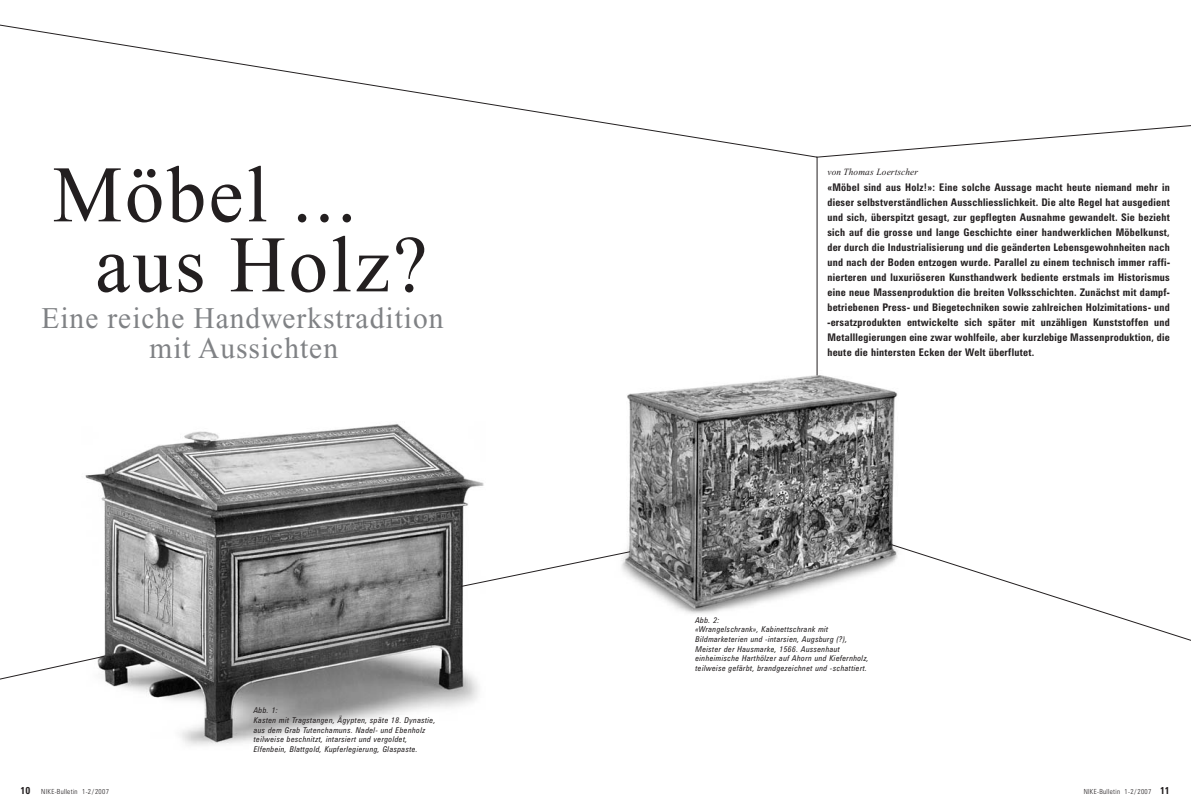
<style>
.page{position:relative;width:1191px;height:808px;background:#fff}
.page>*{position:absolute;margin:0;border:0;box-sizing:border-box;transform-origin:0 0}
.t1{font:80px/70px "Times New Roman";letter-spacing:.035em;color:#231f20}
.t2{font:30px/30px "Times New Roman";letter-spacing:.035em;color:#808285;text-align:center}
.t3{font:700 condensed 10.5px/15px "Zurich BT";letter-spacing:.025em;color:#231f20;text-align:justify}
.t4{font:italic 9.5px "Times New Roman";letter-spacing:.015em;color:#231f20}
.t5{font:italic condensed 8px/9.6px "Zurich BT";letter-spacing:.05em;color:#231f20}
.t6{font:300 condensed 7px "Zurich BT";letter-spacing:.045em;color:#231f20}
.s1{font-weight:700;font-size:10px}
</style>
<div class="page">
<svg style="left:0;top:24px;width:816px;height:134px"></svg>
<img style="left:85px;top:424px;width:399px;height:322px">
<img style="left:627px;top:371px;width:271px;height:243px">
<svg style="left:0;top:656px;width:104px;height:28px"></svg>
<svg style="left:460px;top:551px;width:170px;height:36px"></svg>
<hr style="left:817px;top:157px;width:1px;height:218px;background:#231f20">
<svg style="left:816px;top:125px;width:374px;height:33px"></svg>
<svg style="left:891px;top:544px;width:299px;height:97px"></svg>
<h1 class="t1" style="left:95px;top:167px;width:334px;text-indent:-43px">Möbel ... aus Holz?</h1>
<p class="t4" style="left:827px;top:168px;width:92px">von Thomas Loertscher</p>
<h2 class="t2" style="left:41px;top:305px;width:403px">Eine reiche Handwerkstradition mit Aussichten</h2>
<p class="t3" style="left:827px;top:181px;width:344px">«Möbel sind aus Holz!»: Eine solche Aussage macht heute niemand mehr in dieser selbstverständlichen Ausschliesslichkeit. Die alte Regel hat ausgedient und sich, überspitzt gesagt, zur gepflegten Ausnahme gewandelt. Sie bezieht sich auf die grosse und lange Geschichte einer handwerklichen Möbelkunst, der durch die Industrialisierung und die geänderten Lebensgewohnheiten nach und nach der Boden entzogen wurde. Parallel zu einem technisch immer raffi&shy;nierteren und luxuriöseren Kunsthandwerk bediente erstmals im Historismus eine neue Massenproduktion die breiten Volksschichten. Zunächst mit dampf&shy;betriebenen Press- und Biegetechniken sowie zahlreichen Holzimitations- und -ersatzprodukten entwickelte sich später mit unzähligen Kunststoffen und Metalllegierungen eine zwar wohlfeile, aber kurzlebige Massenproduktion, die heute die hintersten Ecken der Welt überflutet.</p>
<p class="t5" style="left:254px;top:706px;width:183px">Abb. 1:<br>Kasten mit Tragstangen, Ägypten, späte 18. Dynastie, aus dem Grab Tutenchamuns. Nadel- und Ebenholz teilweise beschnitzt, intarsiert und vergoldet, Elfenbein, Blattgold, Kupferlegierung, Glaspaste.</p>
<p class="t5" style="left:695px;top:616px;width:175px">Abb. 2:<br>«Wrangelschrank», Kabinettschrank mit Bildmarketerien und -intarsien, Augsburg (?), Meister der Hausmarke, 1566. Aussenhaut einheimische Harthölzer auf Ahorn und Kiefernholz, teilweise gefärbt, brandgezeichnet und -schattiert.</p>
<p class="t6" style="left:21px;top:789px;width:90px"><span class="s1">10</span> NIKE-Bulletin 1-2/2007</p>
<p class="t6" style="left:1083px;top:789px;width:88px">NIKE-Bulletin 1-2/2007 <span class="s1">11</span></p>
</div>
